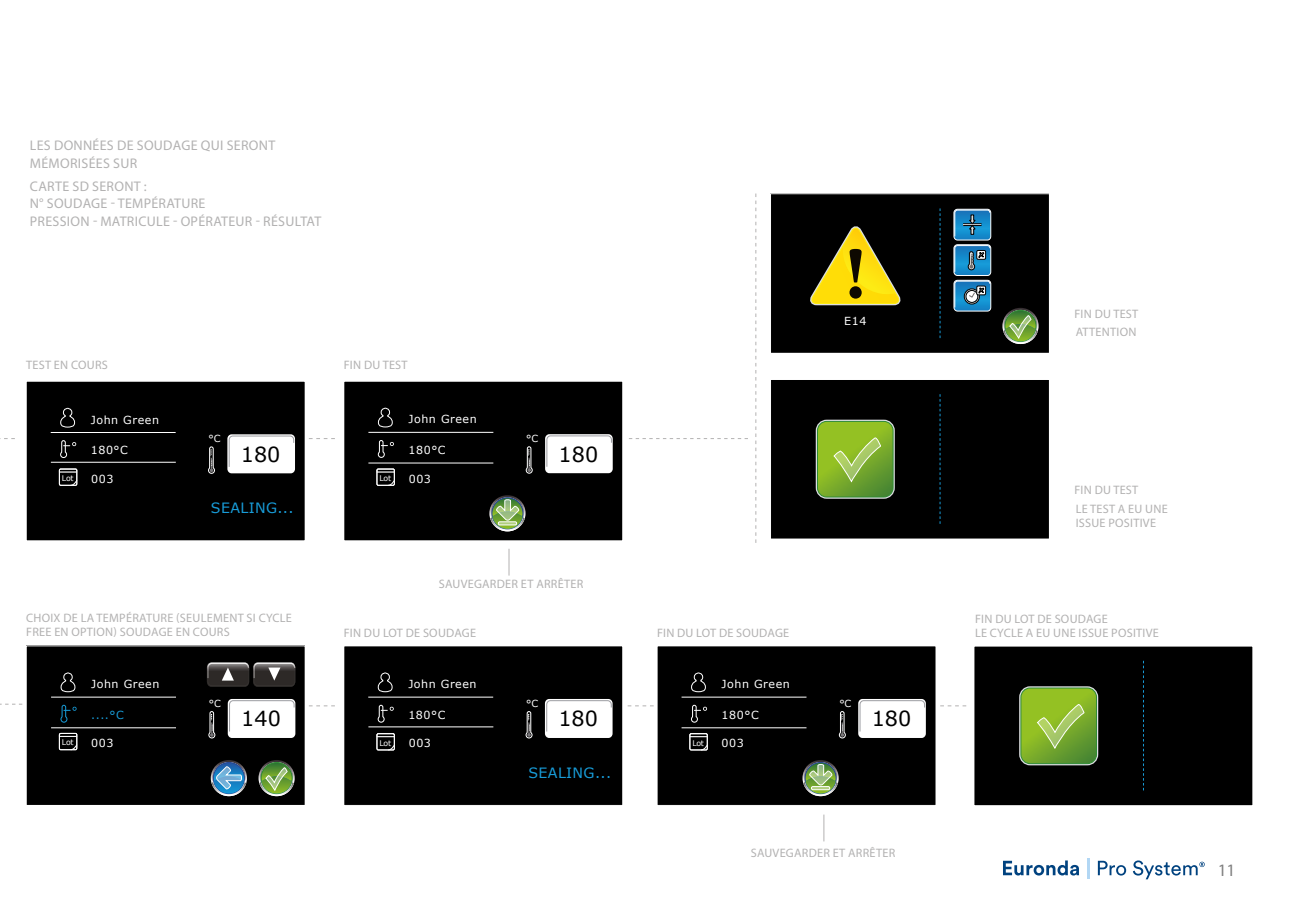
<style>
.page{position:relative;width:1295px;height:918px;background:#fff}
.page>*{position:absolute;margin:0;border:0;box-sizing:border-box;transform-origin:0 0}
.t1{font:114.98px "Myriad Pro";color:#000}
.t2{font:20.82px "Verdana";color:#000}
.t3{font:17.5px "Myriad Pro";color:#000}
.t4{font:14.17px "Verdana";letter-spacing:.025em;color:#189cd8}
.t5{font:14px/17.5px "Myriad Pro";letter-spacing:.02em;color:#b3b2b2}
.t6{font:12.25px/14px "Myriad Pro";letter-spacing:.02em;color:#b3b2b2}
.t7{font:11.03px "Verdana";letter-spacing:.05em;color:#fff}
.t8{font:11.03px "Verdana";color:#189cd8}
.t9{font:9.8px "Verdana";color:#fff}
.t10{font:7.88px "Verdana";letter-spacing:-.03em;color:#fff}
</style>
<div class="page">
<svg style="left:309px;top:438px;width:26px;height:1px"></svg>
<svg style="left:309px;top:705px;width:26px;height:1px"></svg>
<svg style="left:628px;top:705px;width:26px;height:1px"></svg>
<svg style="left:940px;top:705px;width:26px;height:1px"></svg>
<svg style="left:629px;top:438px;width:119px;height:1px"></svg>
<svg style="left:0;top:704px;width:22px;height:1px"></svg>
<svg style="left:755px;top:193px;width:1px;height:350px"></svg>
<svg style="left:823px;top:814px;width:1px;height:27px"></svg>
<svg style="left:508px;top:549px;width:1px;height:26px"></svg>
<div style="left:344px;top:646px;width:279px;height:159px;background:#000"></div>
<div style="left:377px;top:733px;width:18px;height:17px;border:1px solid #fff"></div>
<div style="left:376px;top:733px;width:19px;height:17px;border:1px solid #fff"></div>
<svg style="left:376px;top:733px;width:19px;height:4px"></svg>
<svg style="left:387px;top:744px;width:8px;height:7px"></svg>
<hr style="left:368px;top:697px;width:125px;height:1px;background:#fff">
<svg style="left:377px;top:672px;width:16px;height:21px"></svg>
<div style="left:545px;top:699px;width:67px;height:39px;background:#fff;border-radius:4px"></div>
<svg style="left:546px;top:700px;width:66px;height:32px"></svg>
<svg style="left:525px;top:711px;width:8px;height:28px"></svg>
<svg style="left:377px;top:704px;width:17px;height:19px"></svg>
<hr style="left:368px;top:726px;width:125px;height:1px;background:#fff">
<div style="left:344px;top:645px;width:279px;height:160px;border:1px solid #fff"></div>
<div style="left:27px;top:646px;width:278px;height:159px;background:#000"></div>
<hr style="left:51px;top:697px;width:125px;height:1px;background:#fff">
<hr style="left:51px;top:727px;width:125px;height:1px;background:#fff">
<svg style="left:60px;top:672px;width:16px;height:21px"></svg>
<div style="left:59px;top:733px;width:18px;height:17px;border:1px solid #fff"></div>
<svg style="left:59px;top:733px;width:18px;height:4px"></svg>
<svg style="left:70px;top:743px;width:8px;height:7px"></svg>
<div style="left:228px;top:699px;width:67px;height:39px;background:#fff;border-radius:4px"></div>
<svg style="left:229px;top:700px;width:66px;height:32px"></svg>
<svg style="left:208px;top:711px;width:8px;height:28px"></svg>
<svg style="left:60px;top:705px;width:17px;height:17px"></svg>
<svg style="left:207px;top:662px;width:89px;height:24px;background:#524f4e"></svg>
<svg style="left:211px;top:760px;width:36px;height:36px"></svg>
<svg style="left:258px;top:760px;width:37px;height:36px"></svg>
<div style="left:770px;top:194px;width:279px;height:159px;background:#000"></div>
<svg style="left:811px;top:226px;width:90px;height:80px"></svg>
<svg style="left:939px;top:209px;width:1px;height:129px"></svg>
<svg style="left:1002px;top:308px;width:36px;height:36px"></svg>
<div style="left:953px;top:280px;width:38px;height:31px;border:1px solid #fff;border-radius:4px"></div>
<div style="left:953px;top:209px;width:38px;height:31px;border:1px solid #fff;border-radius:4px"></div>
<div style="left:953px;top:244px;width:38px;height:32px;border:1px solid #fff;border-radius:4px"></div>
<svg style="left:954px;top:209px;width:37px;height:102px;background:#3b85b0"></svg>
<div style="left:770px;top:379px;width:279px;height:160px;background:#000"></div>
<svg style="left:939px;top:394px;width:1px;height:130px"></svg>
<div style="left:816px;top:420px;width:79px;height:79px;border:3px solid #dcdde0;border-radius:9px"></div>
<svg style="left:817px;top:421px;width:76px;height:76px;background:#83b235"></svg>
<div style="left:770px;top:379px;width:279px;height:160px;border:1px solid #fff"></div>
<div style="left:974px;top:646px;width:279px;height:159px;background:#000"></div>
<svg style="left:1143px;top:661px;width:1px;height:130px"></svg>
<div style="left:1019px;top:686px;width:79px;height:79px;border:3px solid #dcdde0;border-radius:9px"></div>
<div style="left:1020px;top:687px;width:77px;height:77px;border:1px solid #318c36;border-radius:9px"></div>
<svg style="left:1021px;top:688px;width:75px;height:75px;background:#85b434"></svg>
<div style="left:974px;top:646px;width:279px;height:160px;border:1px solid #fff"></div>
<div style="left:657px;top:646px;width:279px;height:159px;background:#000"></div>
<div style="left:858px;top:699px;width:68px;height:39px;background:#fff;border-radius:4px"></div>
<svg style="left:859px;top:700px;width:66px;height:32px"></svg>
<svg style="left:838px;top:711px;width:8px;height:28px"></svg>
<svg style="left:802px;top:760px;width:37px;height:36px"></svg>
<div style="left:811px;top:786px;width:19px;height:4px;border:1px solid #fff"></div>
<hr style="left:681px;top:697px;width:125px;height:1px;background:#fff">
<hr style="left:681px;top:727px;width:125px;height:1px;background:#fff">
<svg style="left:691px;top:672px;width:15px;height:21px"></svg>
<svg style="left:691px;top:704px;width:16px;height:19px"></svg>
<div style="left:689px;top:733px;width:18px;height:17px;border:1px solid #fff"></div>
<div style="left:689px;top:733px;width:19px;height:17px;border:1px solid #fff"></div>
<svg style="left:689px;top:733px;width:19px;height:4px"></svg>
<svg style="left:700px;top:744px;width:8px;height:7px"></svg>
<div style="left:657px;top:645px;width:279px;height:160px;border:1px solid #fff"></div>
<div style="left:26px;top:381px;width:279px;height:160px;background:#000"></div>
<div style="left:59px;top:469px;width:18px;height:16px;border:1px solid #fff"></div>
<div style="left:59px;top:468px;width:18px;height:18px;border:1px solid #fff"></div>
<svg style="left:59px;top:468px;width:18px;height:4px"></svg>
<svg style="left:70px;top:479px;width:8px;height:7px"></svg>
<hr style="left:51px;top:432px;width:125px;height:1px;background:#fff">
<svg style="left:60px;top:407px;width:16px;height:21px"></svg>
<div style="left:227px;top:434px;width:68px;height:39px;background:#fff;border-radius:4px"></div>
<svg style="left:229px;top:435px;width:65px;height:32px"></svg>
<svg style="left:208px;top:446px;width:7px;height:28px"></svg>
<svg style="left:60px;top:440px;width:16px;height:18px"></svg>
<hr style="left:51px;top:462px;width:125px;height:1px;background:#fff">
<div style="left:344px;top:381px;width:279px;height:159px;background:#000"></div>
<div style="left:377px;top:469px;width:18px;height:16px;border:1px solid #fff"></div>
<div style="left:376px;top:468px;width:19px;height:18px;border:1px solid #fff"></div>
<svg style="left:376px;top:468px;width:19px;height:4px"></svg>
<svg style="left:387px;top:479px;width:8px;height:7px"></svg>
<div style="left:545px;top:434px;width:68px;height:39px;background:#fff;border-radius:4px"></div>
<svg style="left:546px;top:435px;width:66px;height:32px"></svg>
<svg style="left:525px;top:446px;width:8px;height:28px"></svg>
<svg style="left:489px;top:495px;width:36px;height:36px"></svg>
<div style="left:498px;top:521px;width:19px;height:4px;border:1px solid #fff"></div>
<hr style="left:368px;top:432px;width:125px;height:1px;background:#fff">
<hr style="left:368px;top:463px;width:125px;height:1px;background:#fff">
<svg style="left:377px;top:407px;width:16px;height:21px"></svg>
<svg style="left:377px;top:440px;width:17px;height:18px"></svg>
<svg style="left:1098px;top:860px;width:106px;height:19px"></svg>
<hr style="left:1087px;top:858px;width:2px;height:20px;background:#b2d7f4">
<svg style="left:1003px;top:860px;width:76px;height:15px"></svg>
<p class="t5" style="left:30px;top:137px;width:247px">LES DONNÉES DE SOUDAGE QUI SERONT<br>MÉMORISÉES SUR</p>
<p class="t5" style="left:30px;top:177px;width:293px">CARTE SD SERONT :<br>N° SOUDAGE - TEMPÉRATURE<br>PRESSION - MATRICULE - OPÉRATEUR - RÉSULTAT</p>
<p class="t7" style="left:844px;top:314px;width:24px">E14</p>
<p class="t6" style="left:1074px;top:306px;width:65px">FIN DU TEST</p>
<p class="t6" style="left:1075px;top:325px;width:62px">ATTENTION</p>
<p class="t6" style="left:26px;top:358px;width:83px">TEST EN COURS</p>
<p class="t6" style="left:344px;top:358px;width:65px">FIN DU TEST</p>
<p class="t7" style="left:91px;top:412px;width:70px">John Green</p>
<p class="t7" style="left:91px;top:443px;width:39px">180°C</p>
<h2 class="t2" style="left:241px;top:441px;width:41px">180</h2>
<h1 class="t1" style="left:180px;top:398px;width:119px">ok</h1>
<p class="t9" style="left:208px;top:432px;width:14px">°C</p>
<p class="t10" style="left:62px;top:473px;width:13px">Lot</p>
<p class="t7" style="left:91px;top:472px;width:24px">003</p>
<p class="t4" style="left:211px;top:499px;width:84px">SEALING...</p>
<p class="t7" style="left:408px;top:412px;width:70px">John Green</p>
<p class="t7" style="left:408px;top:443px;width:39px">180°C</p>
<p class="t10" style="left:379px;top:473px;width:13px">Lot</p>
<p class="t7" style="left:409px;top:472px;width:24px">003</p>
<p class="t9" style="left:526px;top:432px;width:14px">°C</p>
<h2 class="t2" style="left:558px;top:441px;width:41px">180</h2>
<p class="t6" style="left:1074px;top:482px;width:65px">FIN DU TEST</p>
<p class="t6" style="left:1075px;top:502px;width:94px">LE TEST A EU UNE<br>ISSUE POSITIVE</p>
<p class="t6" style="left:439px;top:576px;width:146px">SAUVEGARDER ET ARRÊTER</p>
<p class="t6" style="left:26px;top:610px;width:267px">CHOIX DE LA TEMPÉRATURE (SEULEMENT SI CYCLE<br>FREE EN OPTION) SOUDAGE EN COURS</p>
<p class="t6" style="left:344px;top:626px;width:134px">FIN DU LOT DE SOUDAGE</p>
<p class="t6" style="left:657px;top:626px;width:134px">FIN DU LOT DE SOUDAGE</p>
<p class="t6" style="left:975px;top:612px;width:185px">FIN DU LOT DE SOUDAGE<br>LE CYCLE A EU UNE ISSUE POSITIVE</p>
<p class="t10" style="left:62px;top:737px;width:13px">Lot</p>
<p class="t7" style="left:91px;top:677px;width:70px">John Green</p>
<p class="t8" style="left:91px;top:708px;width:34px">....°C</p>
<p class="t7" style="left:91px;top:736px;width:24px">003</p>
<h1 class="t1" style="left:180px;top:638px;width:119px">ok</h1>
<p class="t9" style="left:209px;top:697px;width:14px">°C</p>
<h2 class="t2" style="left:241px;top:705px;width:41px">140</h2>
<h1 class="t1" style="left:493px;top:624px;width:119px">ok</h1>
<p class="t7" style="left:408px;top:677px;width:70px">John Green</p>
<p class="t7" style="left:408px;top:708px;width:39px">180°C</p>
<h2 class="t2" style="left:558px;top:705px;width:41px">180</h2>
<p class="t9" style="left:526px;top:697px;width:14px">°C</p>
<p class="t10" style="left:379px;top:737px;width:13px">Lot</p>
<p class="t7" style="left:409px;top:736px;width:24px">003</p>
<p class="t7" style="left:722px;top:677px;width:70px">John Green</p>
<p class="t7" style="left:722px;top:708px;width:39px">180°C</p>
<p class="t10" style="left:692px;top:737px;width:13px">Lot</p>
<p class="t7" style="left:722px;top:736px;width:24px">003</p>
<h1 class="t1" style="left:810px;top:638px;width:119px">ok</h1>
<p class="t9" style="left:839px;top:697px;width:14px">°C</p>
<h2 class="t2" style="left:872px;top:705px;width:41px">180</h2>
<p class="t4" style="left:528px;top:763px;width:84px">SEALING...</p>
<p class="t6" style="left:751px;top:845px;width:146px">SAUVEGARDER ET ARRÊTER</p>
<h3 class="t3" style="left:1217px;top:859px;width:19px">11</h3>
</div>
